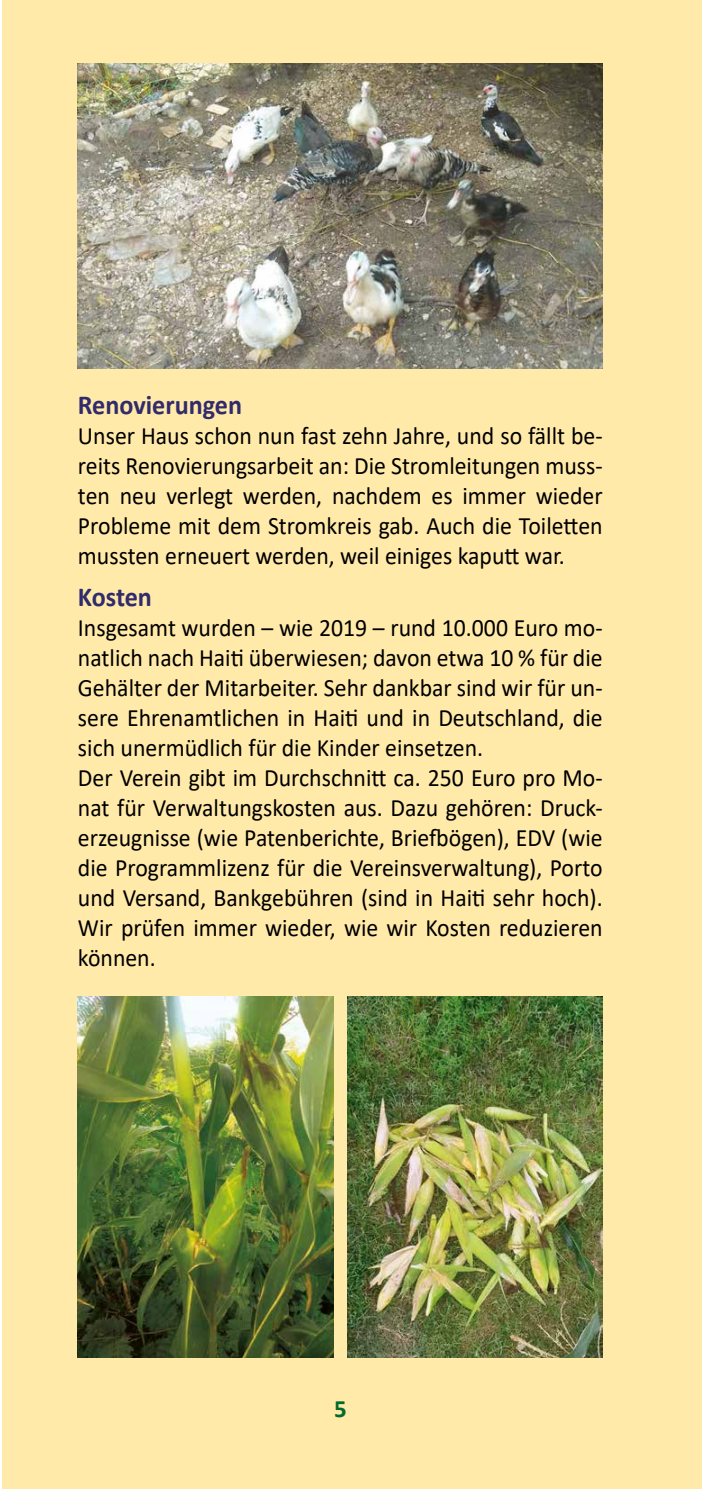
<style>
.page{position:relative;width:702px;height:1489px;background:#fff}
.page>*{position:absolute;margin:0;border:0;box-sizing:border-box;transform-origin:0 0}
.Titel_2__11_pt_blau{font:700 27.5px "Calibri";color:#312b6b;scale:.95 1}
.Text_oh__Einzug{font:25px/30px "Calibri";color:#000;text-align:justify;scale:.95 1}
.t1{font:700 25px "Calibri";color:#006b2d}
</style>
<div class="page">
<div style="left:2px;top:0;width:700px;height:1488px;background:#ffeaa9"></div>
<img style="left:78px;top:64px;width:524px;height:305px">
<img style="left:78px;top:996px;width:255px;height:361px">
<img style="left:347px;top:996px;width:255px;height:361px">
<p class="Titel_2__11_pt_blau" style="left:78px;top:385px;width:174px">Renovierungen</p>
<p class="Text_oh__Einzug" style="left:78px;top:420px;width:554px">Unser Haus schon nun fast zehn Jahre, und so fällt be&shy;reits Renovierungsarbeit an: Die Stromleitungen muss&shy;ten neu verlegt werden, nachdem es immer wieder Probleme mit dem Stromkreis gab. Auch die Toiletten mussten erneuert werden, weil einiges kaputt war.</p>
<p class="Titel_2__11_pt_blau" style="left:78px;top:577px;width:79px">Kosten</p>
<p class="Text_oh__Einzug" style="left:78px;top:612px;width:554px">Insgesamt wurden – wie 2019 – rund 10.000 Euro mo&shy;natlich nach Haiti überwiesen; davon etwa 10 % für die Gehälter der Mitarbeiter. Sehr dankbar sind wir für un&shy;sere Ehrenamtlichen in Haiti und in Deutschland, die sich unermüdlich für die Kinder einsetzen.</p>
<p class="Text_oh__Einzug" style="left:78px;top:762px;width:554px">Der Verein gibt im Durchschnitt ca. 250 Euro pro Mo&shy;nat für Verwaltungskosten aus. Dazu gehören: Druck&shy;erzeugnisse (wie Patenberichte, Briefbögen), EDV (wie die Programmlizenz für die Vereinsverwaltung), Porto und Versand, Bankgebühren (sind in Haiti sehr hoch).<br>Wir prüfen immer wieder, wie wir Kosten reduzieren können.</p>
<p class="t1" style="left:334px;top:1390px;width:14px">5</p>
</div>
